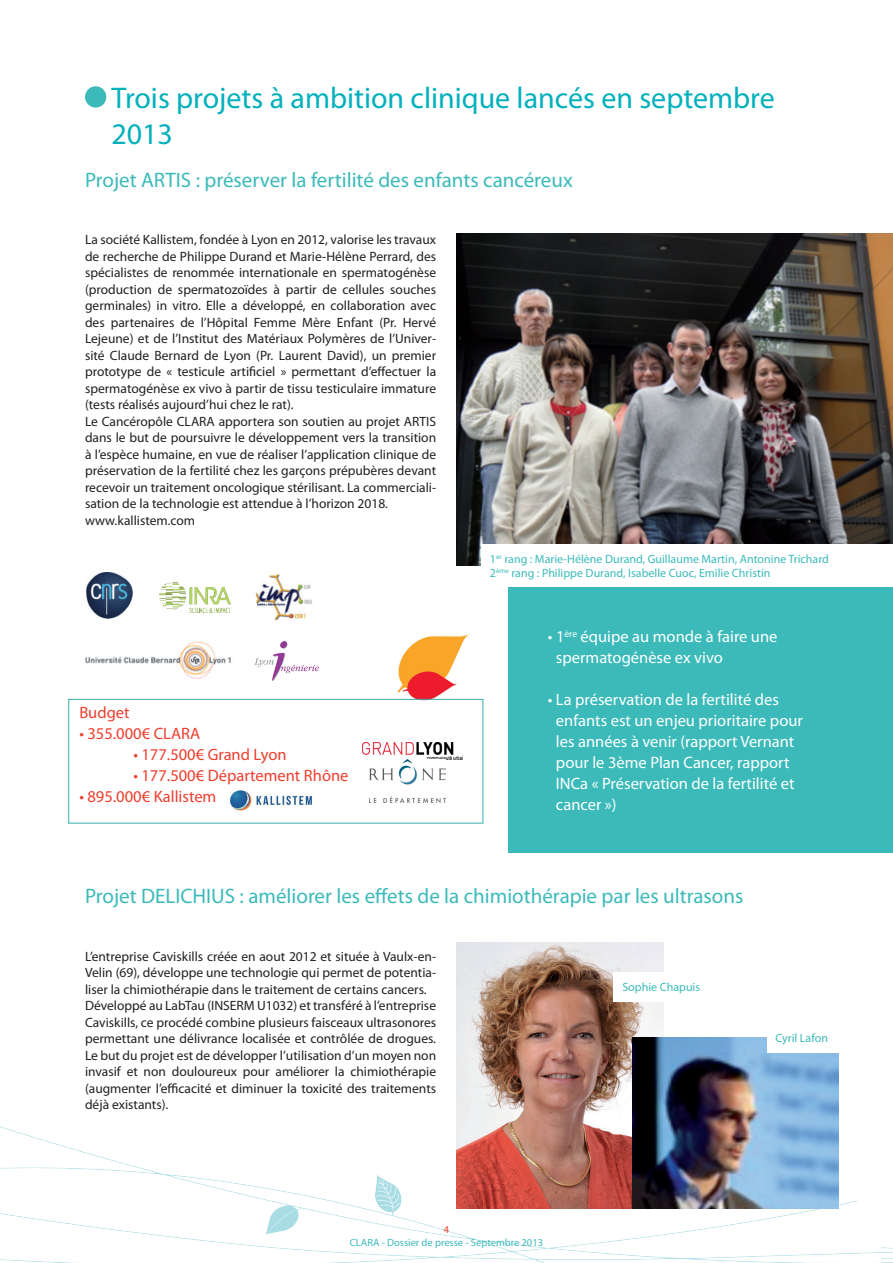
<style>
.page{position:relative;width:893px;height:1263px;background:#fff}
.page>*{position:absolute;margin:0;border:0;box-sizing:border-box;transform-origin:0 0}
.t1{font:30px/36px "Myriad Pro";color:#00b0bc}
.t2{font:21px "Myriad Pro";color:#3cbaba}
.t3{font:16.5px/21px "Myriad Pro";color:#fff}
.t4{font:16.5px "Myriad Pro";color:#ef3e2e}
.t5{font:13.5px/16.5px "Myriad Pro";color:#231f20}
.t6{font:12px/14.4px "Myriad Pro";color:#3cbaba}
.t7{font:10.5px "Myriad Pro";color:#3cbaba}
.t8{font:10.5px "Myriad Pro";color:#ef3e2e}
</style>
<div class="page">
<img style="left:389px;top:634px;width:82px;height:65px">
<img style="left:0;top:1097px;width:881px;height:166px">
<img style="left:881px;top:1247px;width:12px;height:16px">
<div style="left:85px;top:86px;width:21px;height:22px;background:#3cbaba;border-radius:50%"></div>
<div style="left:508px;top:423px;width:385px;height:429px;background:#3cbaba"></div>
<img style="left:457px;top:234px;width:436px;height:332px">
<img style="left:457px;top:942px;width:206px;height:267px">
<img style="left:632px;top:1037px;width:207px;height:172px">
<img style="left:86px;top:572px;width:47px;height:47px">
<img style="left:159px;top:583px;width:72px;height:29px">
<img style="left:255px;top:574px;width:57px;height:47px">
<img style="left:254px;top:641px;width:64px;height:39px">
<img style="left:85px;top:641px;width:146px;height:38px">
<div style="left:481px;top:544px;width:412px;height:43px;background:#fff"></div>
<div style="left:614px;top:972px;width:153px;height:29px;background:#fff"></div>
<div style="left:767px;top:1023px;width:110px;height:29px;background:#fff"></div>
<div style="left:68px;top:699px;width:415px;height:124px;border:1px solid #38acac"></div>
<img style="left:363px;top:742px;width:99px;height:18px">
<img style="left:369px;top:760px;width:76px;height:42px">
<img style="left:228px;top:788px;width:84px;height:23px">
<h1 class="t1" style="left:111px;top:79px;width:665px">Trois projets à ambition clinique lancés en septembre<br>2013</h1>
<h2 class="t2" style="left:85px;top:167px;width:489px">Projet ARTIS : préserver la fertilité des enfants cancéreux</h2>
<p class="t5" style="left:85px;top:231px;width:353px">La société Kallistem, fondée à Lyon en 2012, valorise les travaux de recherche de Philippe Durand et Marie-Hélène Perrard, des spécialistes de renommée internationale en spermatogénèse (production de spermatozoïdes à partir de cellules souches germinales) in vitro. Elle a développé, en collaboration avec des partenaires de l’Hôpital Femme Mère Enfant (Pr. Hervé Lejeune) et de l’I nstitut des Matériaux Polymères de l’Univer&shy;sité Claude Bernard de Lyon (Pr. Laurent David), un premier prototype de « testicule artificiel » permettant d’effectuer la spermatogénèse ex vivo à partir de tissu testiculaire immature (tests réalisés aujourd’hui chez le rat).<br>Le Cancéropôle CLARA apportera son soutien au projet ARTIS dans le but de poursuivre le développement vers la transition à l’espèce humaine, en vue de réaliser l’application clinique de préservation de la fertilité chez les garçons prépubères devant recevoir un traitement oncologique stérilisant. La commerciali&shy;sation de la technologie est attendue à l’horizon 2018. www.kallistem.com</p>
<p class="t4" style="left:79px;top:702px;width:52px">Budget</p>
<p class="t4" style="left:79px;top:723px;width:122px">• 355.000€ CLARA</p>
<p class="t4" style="left:133px;top:744px;width:155px">• 177.500€ Grand Lyon</p>
<p class="t4" style="left:133px;top:765px;width:217px">• 177.500€ Département Rhône</p>
<p class="t4" style="left:79px;top:786px;width:139px">• 895.000€ Kallistem</p>
<p class="t6" style="left:490px;top:552px;width:341px">1<sup>er</sup> rang : Marie-Hélène Durand, Guillaume Martin, Antonine Trichard<br>2<sup>ème</sup> rang : Philippe Durand, Isabelle Cuoc, Emilie Christin</p>
<p class="t3" style="left:556px;top:626px;width:223px;text-indent:-8px">• 1<sup>ère</sup> équipe au monde à faire une spermatogénèse ex vivo</p>
<p class="t3" style="left:556px;top:689px;width:248px;text-indent:-8px">• La préservation de la fertilité des enfants est un enjeu prioritaire pour les années à venir (rapport Vernant pour le 3ème Plan Cancer, rapport<br>INCa « Préservation de la fertilité et cancer »)</p>
<h2 class="t2" style="left:85px;top:883px;width:660px">Projet DELICHIUS : améliorer les effets de la chimiothérapie par les ultrasons</h2>
<p class="t5" style="left:85px;top:947px;width:353px">L’entreprise Caviskills créée en aout 2012 et située à Vaulx-en-Velin (69), développe une technologie qui permet de potentia&shy;liser la chimiothérapie dans le traitement de certains cancers.<br>Développé au LabTau (INSERM U1032) et transféré à l’entreprise Caviskills, ce procédé combine plusieurs faisceaux ultrasonores permettant une délivrance localisée et contrôlée de drogues.<br>Le but du projet est de développer l’utilisation d’un moyen non invasif et non douloureux pour améliorer la chimiothérapie (augmenter l’efficacité et diminuer la toxicité des traitements déjà existants).</p>
<p class="t6" style="left:622px;top:980px;width:79px">Sophie Chapuis</p>
<p class="t6" style="left:775px;top:1031px;width:54px">Cyril Lafon</p>
<p class="t8" style="left:444px;top:1223px;width:7px">4</p>
<p class="t7" style="left:350px;top:1236px;width:195px">CLARA - Dossier de presse - Septembre 2013</p>
</div>
